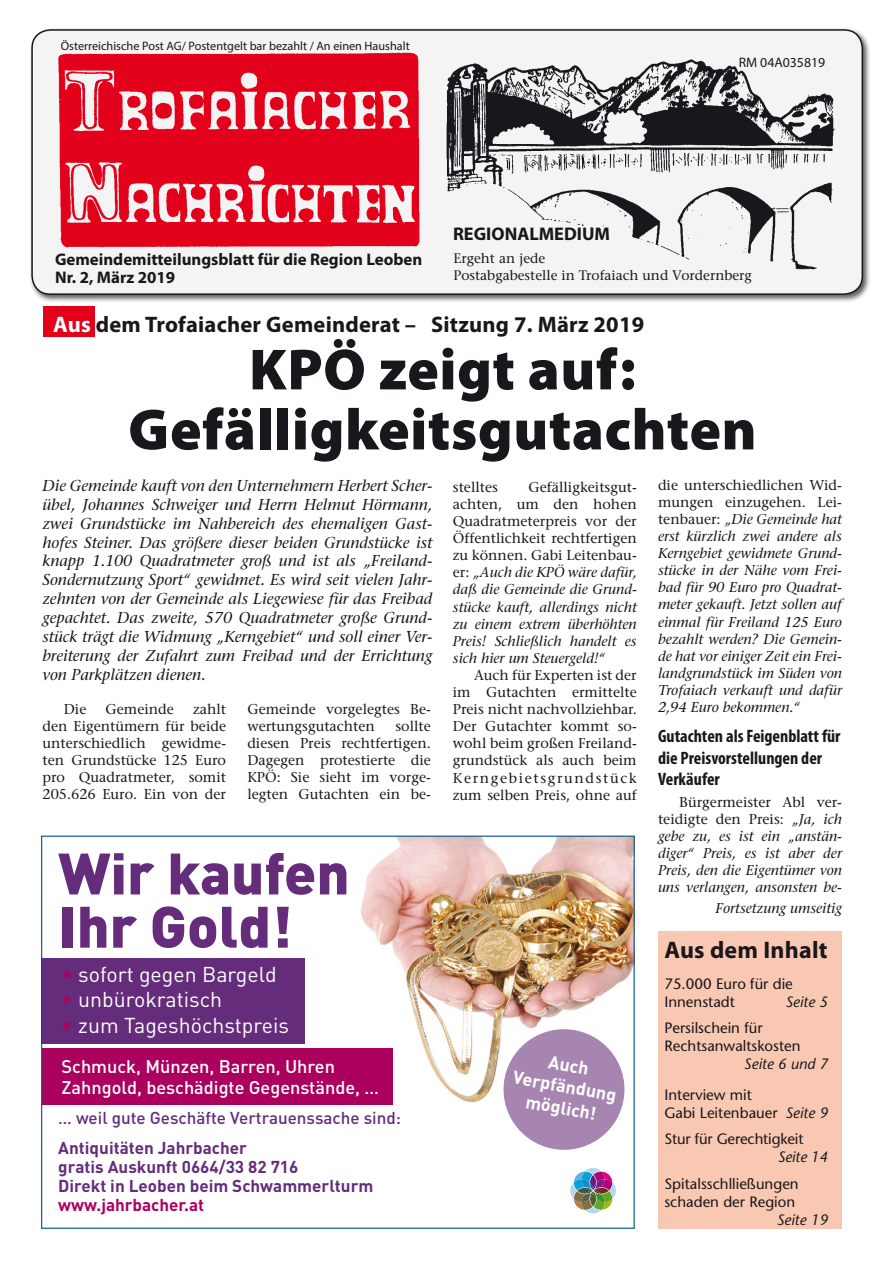
<style>
.page{position:relative;width:893px;height:1263px;background:#fff}
.page>*{position:absolute;margin:0;border:0;box-sizing:border-box;transform-origin:0 0}
.t1{font:900 58.5px/60px "Myriad Pro";letter-spacing:.01em;color:#1a171c;text-align:center}
.t2{font:900 57.45px "DIN";color:#642c7b}
.t3{font:700 24px "Myriad Pro";letter-spacing:.01em;color:#1a171c}
.t4{font:700 22.5px "Myriad Pro";letter-spacing:.01em;color:#1a171c}
.t5{font:21.3px "DIN";color:#fff}
.t6{font:700 18.3px "Myriad Pro";color:#1a171c}
.t7{font:500 18.15px/21.8px "DIN";color:#fff}
.t8{font:700 condensed 18px/21.6px "Myriad Pro";color:#1a171c}
.t9{font:700 18px/21.6px "DIN";color:#fff;text-align:center}
.t10{font:700 16.95px/19.2px "DIN";color:#642c7b}
.t11{font:500 16.95px "DIN";color:#642c7b}
.t12{font:700 16.95px "DIN";color:#ac005f}
.t13{font:700 16.8px/18.3px "Myriad Pro";color:#1a171c}
.t14{font:italic 15.75px/18.9px "Stone Serif";color:#1a171c;text-align:justify}
.t15{font:15px/18px "Stone Sans";color:#1a171c}
.t16{font:italic 15px "Stone Sans";color:#1a171c}
.t17{font:italic 14.25px/17.1px "Stone Serif";color:#1a171c;text-align:justify}
.t18{font:14.25px/17.1px "Stone Serif";color:#1a171c;text-align:justify}
.t19{font:13.8px/16.5px "Stone Serif";color:#1a171c}
.t20{font:13.8px "Myriad Pro";color:#1a171c}
.t21{font:12.3px "Myriad Pro";color:#1a171c}
.s1{color:#fff}
.s2{font-style:normal}
.s3{color:#ac005f}
.s4{font-style:italic}
</style>
<div class="page">
<img style="left:259px;top:838px;width:374px;height:295px">
<div style="left:42px;top:1048px;width:350px;height:56px;background:#ac005f"></div>
<div style="left:42px;top:959px;width:263px;height:85px;background:#642c7b"></div>
<div style="left:504px;top:1029px;width:120px;height:121px;background:#a686b1;border-radius:50%"></div>
<div style="left:585px;top:1168px;width:16px;height:6px;background:#b1d6ef;border-radius:50%"></div>
<svg style="left:609px;top:1183px;width:7px;height:15px"></svg>
<div style="left:585px;top:1207px;width:16px;height:6px;background:#b1d6ef;border-radius:50%"></div>
<svg style="left:570px;top:1183px;width:7px;height:15px"></svg>
<svg style="left:572px;top:1171px;width:42px;height:39px"></svg>
<img style="left:30px;top:28px;width:840px;height:274px">
<div style="left:32px;top:30px;width:830px;height:264px;background:#f4f4f5;border-radius:18px"></div>
<div style="left:31px;top:29px;width:832px;height:266px;border:2px solid #1a171c;border-radius:18px"></div>
<img style="left:446px;top:59px;width:389px;height:211px">
<img style="left:58px;top:52px;width:362px;height:196px">
<div style="left:658px;top:931px;width:183px;height:297px;background:#f9c8b2"></div>
<div style="left:43px;top:306px;width:52px;height:31px;background:#e2001a"></div>
<p class="t21" style="left:61px;top:38px;width:350px">Österreichische Post AG/ Postentgelt bar bezahlt / An einen Haushalt</p>
<p class="t20" style="left:739px;top:54px;width:88px">RM 04A035819</p>
<p class="t13" style="left:55px;top:249px;width:369px">Gemeindemitteilungsblatt für die Region Leoben<br>Nr. 2, März 2019</p>
<p class="t6" style="left:453px;top:222px;width:159px">REGIONALMEDIUM</p>
<p class="t19" style="left:453px;top:250px;width:300px">Ergeht an jede<br>Postabgabestelle in Trofaiach und Vordernberg</p>
<h3 class="t4" style="left:53px;top:309px;width:593px"><span class="s1">Aus</span> dem Trofaiacher Gemeinderat – Sitzung 7. März 2019</h3>
<h1 class="t1" style="left:128px;top:337px;width:630px">KPÖ zeigt auf:<br>Gefälligkeitsgutachten</h1>
<p class="t14" style="left:43px;top:476px;width:391px">Die Gemeinde kauft von den Unternehmern Herbert Scher&shy;übel, Johannes Schweiger und Herrn Helmut Hörmann, zwei Grundstücke im Nahbereich des ehemaligen Gast&shy;hofes Steiner. Das größere dieser beiden Grundstücke ist knapp 1.100 Quadratmeter groß und ist als „Freiland-Sondernutzung Sport“ gewidmet. Es wird seit vielen Jahr&shy;zehnten von der Gemeinde als Liegewiese für das Freibad gepachtet. Das zweite, 570 Quadratmeter große Grund&shy;stück trägt die Widmung „Kerngebiet“ und soll einer Ver&shy;breiterung der Zufahrt zum Freibad und der Errichtung von Parkplätzen dienen.</p>
<p class="t18" style="left:43px;top:700px;width:185px;text-indent:151px">zahlt den Eigentümern für beide unterschiedlich gewidme&shy;ten Grundstücke 125 Euro pro Quadratmeter, somit 205.626 Euro. Ein von der</p>
<p class="t18" style="left:247px;top:700px;width:185px">Gemeinde vorgelegtes Be&shy;wertungsgutachten</p>
<p class="t18" style="left:64px;top:700px;width:24px">Die</p>
<p class="t18" style="left:106px;top:700px;width:70px">Gemeinde</p>
<p class="t18" style="left:247px;top:717px;width:185px;text-indent:148px">sollte diesen Preis rechtfertigen.<br>Dagegen protestierte die KPÖ: Sie sieht im vorge&shy;legten Gutachten ein be-</p>
<p class="t17" style="left:453px;top:478px;width:185px;text-indent:76px"><span class="s2">Gefälligkeitsgut&shy;achten, um den hohen Quadratmeterpreis vor der Öffentlichkeit rechtfertigen zu können. Gabi Leitenbau&shy;er:</span> „Auch die KPÖ wäre dafür, daß die Gemeinde die Grund&shy;stücke kauft, allerdings nicht zu einem extrem überhöhten Preis! Schließlich handelt es sich hier um Steuergeld!“</p>
<p class="t18" style="left:453px;top:666px;width:185px;text-indent:21px">Auch für Experten ist der im Gutachten ermittelte Preis nicht nachvollziehbar.<br>Der Gutachter kommt so&shy;wohl beim großen Freiland&shy;grundstück als auch beim Kerngebietsgrundstück zum selben Preis, ohne auf</p>
<p class="t18" style="left:453px;top:478px;width:47px">stelltes</p>
<h2 class="t2" style="left:58px;top:835px;width:293px">Wir kaufen</h2>
<h2 class="t2" style="left:58px;top:888px;width:235px">Ihr Gold!</h2>
<h3 class="t5" style="left:62px;top:961px;width:217px"><span class="s3">•</span> sofort gegen Bargeld</h3>
<h3 class="t5" style="left:62px;top:986px;width:162px"><span class="s3">•</span> unbürokratisch</h3>
<h3 class="t5" style="left:62px;top:1012px;width:229px"><span class="s3">•</span> zum Tageshöchstpreis</h3>
<p class="t7" style="left:62px;top:1054px;width:319px">Schmuck, Münzen, Barren, Uhren<br>Zahngold, beschädigte Gegenstände, …</p>
<p class="t9" style="left:519px;top:1044px;width:106px;rotate:10deg">Auch<br>Verpfändung möglich!</p>
<p class="t11" style="left:58px;top:1107px;width:344px">… weil gute Geschäfte Vertrauenssache sind:</p>
<p class="t10" style="left:58px;top:1137px;width:317px">Antiquitäten Jahrbacher<br>gratis Auskunft 0664/33 82 716<br>Direkt in Leoben beim Schwammerlturm</p>
<p class="t12" style="left:58px;top:1194px;width:147px">www.jahrbacher.at</p>
<p class="t17" style="left:658px;top:476px;width:185px"><span class="s2">die unterschiedlichen Wid&shy;mungen einzugehen. Lei&shy;tenbauer:</span> „Die Gemeinde hat erst kürzlich zwei andere als Kerngebiet gewidmete Grund&shy;stücke in der Nähe vom Frei&shy;bad für 90 Euro pro Quadrat&shy;meter gekauft. Jetzt sollen auf einmal für Freiland 125 Euro bezahlt werden? Die Gemein&shy;de hat vor einiger Zeit ein Frei&shy;landgrundstück im Süden von Trofaiach verkauft und dafür 2,94 Euro bekommen.“</p>
<p class="t8" style="left:658px;top:725px;width:184px">Gutachten als Feigenblatt für die Preisvorstellungen der<br>Verkäufer</p>
<p class="t17" style="left:658px;top:793px;width:185px;text-indent:21px"><span class="s2">Bürgermeister Abl ver&shy;teidigte den Preis:</span> „Ja, ich gebe zu, es ist ein „anstän&shy;diger“ Preis, es ist aber der Preis, den die Eigentümer von uns verlangen, ansonsten be-</p>
<p class="t17" style="left:715px;top:899px;width:128px">Fortsetzung umseitig</p>
<h3 class="t3" style="left:664px;top:934px;width:165px">Aus dem Inhalt</h3>
<p class="t15" style="left:664px;top:974px;width:130px">75.000 Euro für die<br>Innenstadt</p>
<p class="t16" style="left:785px;top:992px;width:44px">Seite 5</p>
<p class="t15" style="left:664px;top:1019px;width:138px">Persilschein für<br>Rechtsanwaltskosten</p>
<p class="t16" style="left:744px;top:1055px;width:85px">Seite 6 und 7</p>
<p class="t15" style="left:664px;top:1085px;width:165px">Interview mit<br>Gabi Leitenbauer <span class="s4">Seite 9</span></p>
<p class="t15" style="left:664px;top:1130px;width:141px">Stur für Gerechtigkeit</p>
<p class="t16" style="left:778px;top:1148px;width:52px">Seite 14</p>
<p class="t15" style="left:664px;top:1174px;width:136px">Spitalsschlließungen schaden der Region</p>
<p class="t16" style="left:777px;top:1210px;width:53px">Seite 19</p>
</div>
